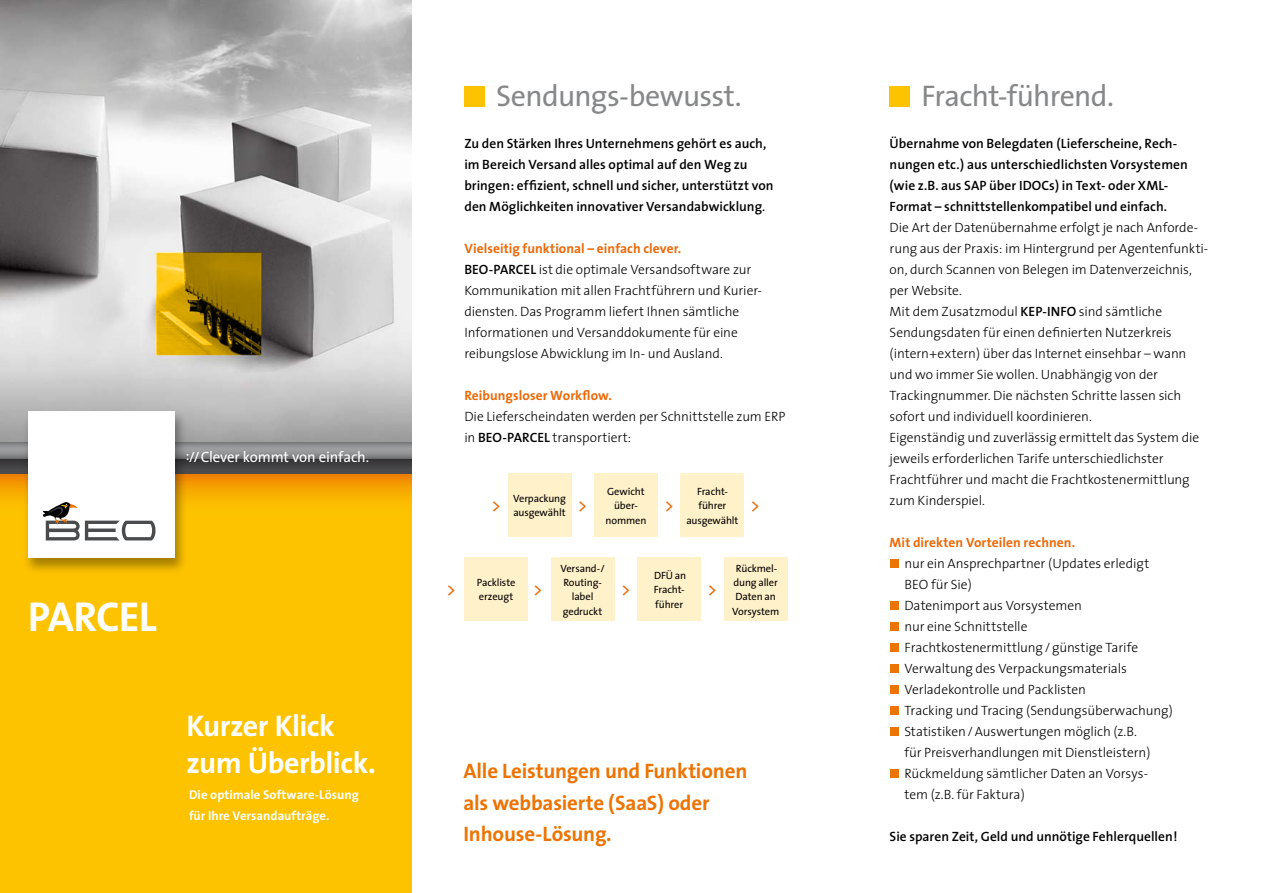
<style>
.page{position:relative;width:1263px;height:893px;background:#fff}
.page>*{position:absolute;margin:0;border:0;box-sizing:border-box;transform-origin:0 0}
.t1{font:700 42px "The Sans";letter-spacing:-.025em;color:#fff}
.t2{font:30px "The Sans";letter-spacing:-.02em;color:#87888a}
.t3{font:700 30px/36.8px "The Sans";letter-spacing:-.02em;color:#fff}
.t4{font:700 21px/31.5px "The Sans";letter-spacing:-.01em;color:#ec7405}
.t5{font:18px "The Sans";color:#eb6a0a}
.t6{font:15px "The Sans";letter-spacing:-.01em;color:#fff}
.t7{font:300 13.5px/21px "The Sans";letter-spacing:-.005em;color:#000}
.t8{font:600 13.5px/21px "The Sans";letter-spacing:.005em;color:#000}
.t9{font:700 13.5px "The Sans";letter-spacing:.005em;color:#eb6a0a}
.t10{font:700 12.75px/21px "The Sans";color:#fff}
.t11{font:10.5px/14.2px "The Sans";letter-spacing:-.015em;color:#000;text-align:center}
.s1{font-weight:400}
.s2{font-weight:700;color:#eb6a0a}
.s3{font-weight:600}
</style>
<div class="page">
<img style="left:0;top:0;width:412px;height:442px">
<svg style="left:157px;top:253px;width:104px;height:102px;background:#a58004"></svg>
<div style="left:0;top:475px;width:412px;height:418px;background:#fdc300"></div>
<div style="left:0;top:472px;width:411px;height:45px;background:linear-gradient(to bottom,#ef8300,#ffd100)"></div>
<svg style="left:0;top:459px;width:412px;height:15px;background:#414143"></svg>
<svg style="left:0;top:442px;width:412px;height:17px;background:#8a8b8d"></svg>
<div style="left:22px;top:409px;width:173px;height:173px;background:#000;opacity:.35"></div>
<div style="left:28px;top:411px;width:146px;height:147px;background:#fff"></div>
<svg style="left:43px;top:502px;width:113px;height:38px"></svg>
<div style="left:890px;top:559px;width:8px;height:9px;background:#ec7405"></div>
<div style="left:890px;top:601px;width:8px;height:9px;background:#ec7405"></div>
<div style="left:890px;top:622px;width:8px;height:9px;background:#ec7405"></div>
<div style="left:890px;top:643px;width:8px;height:9px;background:#ec7405"></div>
<div style="left:890px;top:664px;width:8px;height:9px;background:#ec7405"></div>
<div style="left:890px;top:685px;width:8px;height:9px;background:#ec7405"></div>
<div style="left:890px;top:706px;width:8px;height:9px;background:#ec7405"></div>
<div style="left:890px;top:727px;width:8px;height:9px;background:#ec7405"></div>
<div style="left:890px;top:769px;width:8px;height:9px;background:#ec7405"></div>
<div style="left:890px;top:86px;width:20px;height:20px;background:#fdc300"></div>
<div style="left:464px;top:86px;width:21px;height:20px;background:#fdc300"></div>
<div style="left:508px;top:474px;width:63px;height:63px;background:#fff2ca"></div>
<div style="left:594px;top:474px;width:64px;height:63px;background:#fff2ca"></div>
<div style="left:680px;top:474px;width:64px;height:63px;background:#fff2ca"></div>
<div style="left:464px;top:558px;width:64px;height:63px;background:#fff2ca"></div>
<div style="left:551px;top:558px;width:63px;height:63px;background:#fff2ca"></div>
<div style="left:637px;top:558px;width:64px;height:63px;background:#fff2ca"></div>
<div style="left:724px;top:558px;width:63px;height:63px;background:#fff2ca"></div>
<p class="t6" style="left:186px;top:444px;width:185px">:// Clever kommt von einfach.</p>
<h1 class="t1" style="left:28px;top:582px;width:130px">PARCEL</h1>
<h2 class="t3" style="left:186px;top:707px;width:191px">Kurzer Klick zum Überblick.</h2>
<p class="t10" style="left:189px;top:784px;width:171px">Die optimale Software-Lösung für Ihre Versandaufträge.</p>
<h2 class="t2" style="left:496px;top:71px;width:247px">Sendungs-bewusst.</h2>
<h2 class="t2" style="left:921px;top:71px;width:194px">Fracht-führend.</h2>
<p class="t8" style="left:464px;top:133px;width:311px">Zu den Stärken Ihres Unternehmens gehört es auch, im Bereich Versand alles optimal auf den Weg zu bringen: effizient, schnell und sicher, unterstützt von den Möglichkeiten innovativer Versandabwicklung<span class="s1">.</span></p>
<p class="t7" style="left:464px;top:238px;width:299px"><span class="s2">Vielseitig funktional – einfach clever.<br></span><span class="s3">BEO-PARCEL</span> ist die optimale Versandsoftware zur Kommunikation mit allen Frachtführern und Kurier&shy;diensten. Das Programm liefert Ihnen sämtliche Informationen und Versanddokumente für eine reibungslose Abwicklung im In- und Ausland.</p>
<p class="t9" style="left:464px;top:384px;width:149px">Reibungsloser Workflow.</p>
<p class="t7" style="left:464px;top:406px;width:323px">Die Lieferscheindaten werden per Schnittstelle zum ERP in <span class="s3">BEO-PARCEL</span> transportiert:</p>
<p class="t11" style="left:513px;top:491px;width:54px;text-align:left">Verpackung ausgewählt</p>
<p class="t11" style="left:605px;top:484px;width:43px">Gewicht über&shy;nommen</p>
<p class="t11" style="left:686px;top:484px;width:54px">Fracht&shy;führer ausgewählt</p>
<h3 class="t5" style="left:492px;top:490px;width:11px">&gt;</h3>
<h3 class="t5" style="left:578px;top:490px;width:11px">&gt;</h3>
<h3 class="t5" style="left:665px;top:490px;width:11px">&gt;</h3>
<h3 class="t5" style="left:751px;top:490px;width:11px">&gt;</h3>
<p class="t11" style="left:560px;top:561px;width:46px">Versand-/<br>Routing&shy;label gedruckt</p>
<p class="t11" style="left:654px;top:568px;width:34px;text-align:left">DFÜ an<br>Fracht&shy;führer</p>
<p class="t11" style="left:732px;top:561px;width:49px">Rückmel&shy;dung aller<br>Daten an<br>Vorsystem</p>
<p class="t11" style="left:477px;top:575px;width:40px;text-align:left">Packliste erzeugt</p>
<h3 class="t5" style="left:447px;top:574px;width:11px">&gt;</h3>
<h3 class="t5" style="left:533px;top:574px;width:11px">&gt;</h3>
<h3 class="t5" style="left:621px;top:574px;width:11px">&gt;</h3>
<h3 class="t5" style="left:708px;top:574px;width:11px">&gt;</h3>
<h3 class="t4" style="left:463px;top:755px;width:285px">Alle Leistungen und Funktionen als webbasierte (SaaS) oder<br>Inhouse-Lösung.</h3>
<p class="t8" style="left:890px;top:133px;width:300px">Übernahme von Belegdaten (Lieferscheine, Rech&shy;nungen etc.) aus unterschiedlichsten Vorsystemen (wie z.B. aus SAP über IDOCs) in Text- oder XML-Format – schnittstellenkompatibel und einfach.</p>
<p class="t7" style="left:890px;top:217px;width:320px">Die Art der Datenübernahme erfolgt je nach Anforde&shy;rung aus der Praxis: im Hintergrund per Agentenfunkti&shy;on, durch Scannen von Belegen im Datenverzeichnis, per Website.<br>Mit dem Zusatzmodul <span class="s3">KEP-INFO</span> sind sämtliche Sendungsdaten für einen definierten Nutzerkreis (intern+extern) über das Internet einsehbar – wann und wo immer Sie wollen. Unabhängig von der Trackingnummer. Die nächsten Schritte lassen sich sofort und individuell koordinieren.<br>Eigenständig und zuverlässig ermittelt das System die jeweils erforderlichen Tarife unterschiedlichster Frachtführer und macht die Frachtkostenermittlung zum Kinderspiel.</p>
<p class="t9" style="left:890px;top:531px;width:187px">Mit direkten Vorteilen rechnen.</p>
<p class="t7" style="left:904px;top:553px;width:270px">nur ein Ansprechpartner (Updates erledigt BEO für Sie)<br>Datenimport aus Vorsystemen<br>nur eine Schnittstelle Frachtkostenermittlung/günstige Tarife Verwaltung des Verpackungsmaterials Verladekontrolle und Packlisten<br>Tracking und Tracing (Sendungsüberwachung)<br>Statistiken/Auswertungen möglich (z.B.<br>für Preisverhandlungen mit Dienstleistern)<br>Rückmeldung sämtlicher Daten an Vorsys&shy;tem (z.B. für Faktura)</p>
<p class="t8" style="left:890px;top:826px;width:289px">Sie sparen Zeit, Geld und unnötige Fehlerquellen!</p>
</div>
